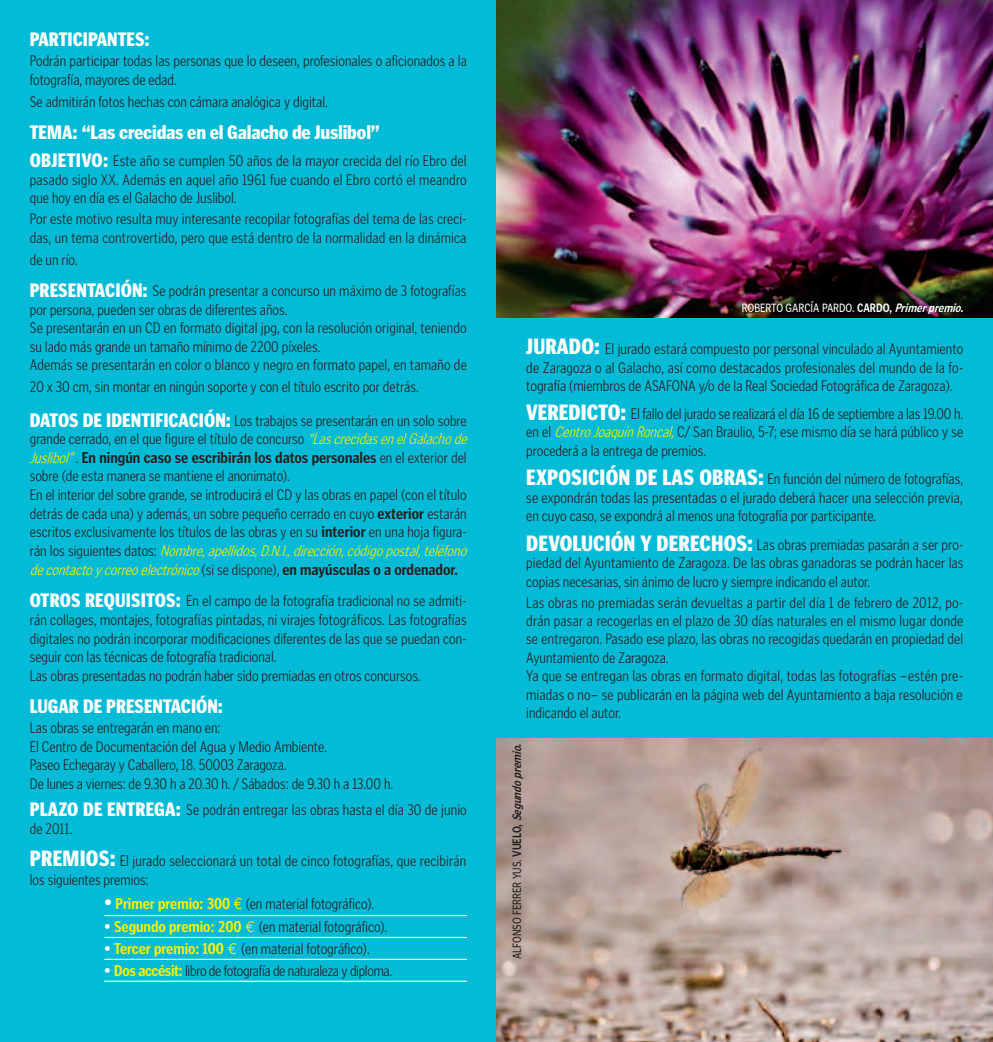
<style>
.page{position:relative;width:993px;height:1042px;background:#fff}
.page>*{position:absolute;margin:0;border:0;box-sizing:border-box;transform-origin:0 0}
.t1{font:900 condensed 19.25px "Poynter Gothic Text";letter-spacing:-.01em;color:#fff}
.t2{font:300 condensed 15.75px/18.6px "Poynter Gothic Text";color:#231f20}
.t3{font:300 condensed 15.75px "Poynter Gothic Text";letter-spacing:-.02em;color:#231f20}
.t4{font:12.25px "Poynter Gothic Text";color:#231f20;scale:.8 1}
.t5{font:italic 700 12.25px "Poynter Gothic Text";color:#fff;scale:.8 1}
.t6{font:12.25px "Poynter Gothic Text";color:#fff;scale:.8 1}
.s1{font-weight:900;font-size:19.25px;color:#fff}
.s2{font-style:italic;color:#fff101}
.s3{font-weight:700}
.s4{font-weight:900;font-size:21.88px;color:#fff}
.s5{font-weight:700;font-size:19.25px;color:#fff}
.s6{font-weight:700;color:#fff101}
.s7{font-family:"Euro Mono Std";font-weight:400;font-stretch:normal;color:#fff101}
.s8{font-weight:700;color:#fff}
.s9{font-weight:400;font-style:normal}
.s10{font-style:normal}
.s11{font-weight:700;font-style:italic}
</style>
<div class="page">
<div style="left:0;top:0;width:992px;height:1042px;background:#03bbd7"></div>
<hr style="left:104px;top:915px;width:362px;height:1px;background:#fff">
<hr style="left:104px;top:937px;width:362px;height:1px;background:#fff">
<hr style="left:104px;top:959px;width:362px;height:1px;background:#fff">
<hr style="left:104px;top:980px;width:362px;height:2px;background:#fff">
<img style="left:496px;top:0;width:496px;height:317px">
<img style="left:496px;top:738px;width:496px;height:304px">
<p class="t1" style="left:30px;top:28px;width:121px">PARTICIPANTES:</p>
<p class="t2" style="left:30px;top:51px;width:438px">Podrán participar todas las personas que lo deseen, profesionales o aficionados a la fotografía, mayores de edad.</p>
<p class="t2" style="left:30px;top:92px;width:299px">Se admitirán fotos hechas con cámara analógica y digital.</p>
<p class="t1" style="left:30px;top:121px;width:351px">TEMA: “Las crecidas en el Galacho de Juslibol”</p>
<p class="t2" style="left:30px;top:151px;width:438px;text-align:justify"><span class="s1">OBJETIVO:</span> Este año se cumplen 50 años de la mayor crecida del río Ebro del pasado siglo XX. Además en aquel año 1961 fue cuando el Ebro cortó el meandro que hoy en día es el Galacho de Juslibol.</p>
<p class="t2" style="left:30px;top:209px;width:438px">Por este motivo resulta muy interesante recopilar fotografías del tema de las creci&shy;das, un tema controvertido, pero que está dentro de la normalidad en la dinámica</p>
<p class="t2" style="left:30px;top:244px;width:438px;line-height:31.3px">de un río.<br><span class="s1">PRESENTACIÓN:</span> Se podrán presentar a concurso un máximo de 3 fotografías</p>
<p class="t2" style="left:30px;top:300px;width:438px">por persona, pueden ser obras de diferentes años.<br>Se presentarán en un CD en formato digital jpg, con la resolución original, teniendo su lado más grande un tamaño mínimo de 2200 píxeles.<br>Además se presentarán en color o blanco y negro en formato papel, en tamaño de</p>
<p class="t2" style="left:30px;top:370px;width:438px;line-height:33.4px">20 x 30 cm, sin montar en ningún soporte y con el título escrito por detrás.<br><span class="s1">DATOS DE IDENTIFICACIÓN:</span> Los trabajos se presentarán en un solo sobre</p>
<p class="t2" style="left:30px;top:430px;width:442px">grande cerrado, en el que figure el título de concurso <span class="s2">“LascrecidasenelGalachode Juslibol”</span>. <span class="s3">En ningún caso se escribirán los datos personales</span> en el exterior del sobre (de esta manera se mantiene el anonimato).<br>En el interior del sobre grande, se introducirá el CD y las obras en papel (con el título detrás de cada una) y además, un sobre pequeño cerrado en cuyo <span class="s3">exterior</span> estarán escritos exclusivamente los títulos de las obras y en su <span class="s3">interior</span> en una hoja figura&shy;r á n l o s s i g u i e n t e s d a t o s : <span class="s2">Nombre,apellidos,D.N.I.,dirección,códigopostal,teléfono decontactoycorreoelectrónico</span>(si se dispone), <span class="s3">en mayúsculas o a ordenador.</span></p>
<p class="t2" style="left:30px;top:592px;width:438px"><span class="s1">OTROS REQUISITOS:</span> En el campo de la fotografía tradicional no se admiti&shy;rán collages, montajes, fotografías pintadas, ni virajes fotográficos. Las fotografías digitales no podrán incorporar modificaciones diferentes de las que se puedan con&shy;seguir con las técnicas de fotografía tradicional.<br>Las obras presentadas no podrán haber sido premiadas en otros concursos.</p>
<p class="t1" style="left:30px;top:695px;width:195px">LUGAR DE PRESENTACIÓN:</p>
<p class="t2" style="left:30px;top:718px;width:365px">Las obras se entregarán en mano en:<br>El Centro de Documentación del Agua y Medio Ambiente.<br>Paseo Echegaray y Caballero, 18. 50003 Zaragoza.<br>De lunes a viernes: de 9.30 h a 20.30 h. / Sábados: de 9.30 h a 13.00 h.</p>
<p class="t2" style="left:30px;top:800px;width:438px"><span class="s1">PLAZO DE ENTREGA:</span> Se podrán entregar las obras hasta el día 30 de junio de 2011.</p>
<p class="t2" style="left:30px;top:851px;width:438px"><span class="s4">PREMIOS:</span> El jurado seleccionará un total de cinco fotografías, que recibirán los siguientes premios:</p>
<p class="t2" style="left:104px;top:894px;width:271px"><span class="s5">•</span> <span class="s6">Primer premio: 300</span> <span class="s7">€</span> (en material fotográfico).</p>
<p class="t2" style="left:104px;top:917px;width:284px"><span class="s8">•</span> <span class="s6">Segundo premio: 200</span> <span class="s7">€</span> (en material fotográfico).</p>
<p class="t2" style="left:104px;top:939px;width:267px"><span class="s8">•</span> <span class="s6">Tercer premio: 100</span> <span class="s7">€</span> (en material fotográfico).</p>
<p class="t3" style="left:104px;top:962px;width:289px"><span class="s8">•</span> <span class="s6">Dos accésit:</span> libro de fotografía de naturaleza y diploma.</p>
<p class="t6" style="left:741px;top:301px;width:16px">ROBER</p>
<p class="t6" style="left:771px;top:301px;width:27px">TO GARC</p>
<p class="t5" style="left:810px;top:301px;width:197px"><span class="s9">Í A PAR D O .</span> <span class="s10">C A RD O ,</span> Primerpremio.</p>
<p class="t2" style="left:526px;top:340px;width:438px;text-align:justify"><span class="s4">JURADO:</span> El jurado estará compuesto por personal vinculado al Ayuntamiento de Zaragoza o al Galacho, así como destacados profesionales del mundo de la fo&shy;tografía (miembros de ASAFONA y/o de la Real Sociedad Fotográfica de Zaragoza).</p>
<p class="t2" style="left:526px;top:404px;width:438px;text-align:justify"><span class="s4">VEREDICTO:</span> El fallo del jurado se realizará el día 16 de septiembre a las 19.00 h. en el <span class="s2">CentroJoaquínRoncal,</span>C/ San Braulio, 5-7; ese mismo día se hará público y se procederá a la entrega de premios.</p>
<p class="t2" style="left:526px;top:470px;width:438px;text-align:justify"><span class="s4">EXPOSICIÓN DE LAS OBRAS:</span> En función del número de fotografías, se expondrán todas las presentadas o el jurado deberá hacer una selección previa, en cuyo caso, se expondrá al menos una fotografía por participante.</p>
<p class="t2" style="left:526px;top:535px;width:438px;text-align:justify"><span class="s4">DEVOLUCIÓN Y DERECHOS:</span> Las obras premiadas pasarán a ser pro&shy;piedad del Ayuntamiento de Zaragoza. De las obras ganadoras se podrán hacer las copias necesarias, sin ánimo de lucro y siempre indicando el autor.</p>
<p class="t2" style="left:526px;top:593px;width:438px">Las obras no premiadas serán devueltas a partir del día 1 de febrero de 2012, po&shy;drán pasar a recogerlas en el plazo de 30 días naturales en el mismo lugar donde se entregaron. Pasado ese plazo, las obras no recogidas quedarán en propiedad del Ayuntamiento de Zaragoza.<br>Ya que se entregan las obras en formato digital, todas las fotografías –estén pre&shy;miadas o no– se publicarán en la página web del Ayuntamiento a baja resolución e indicando el autor.</p>
<p class="t4" style="left:510px;top:959px;width:275px;rotate:-90deg">ALFONSO FERRER YUS. <span class="s3">VUELO,</span> <span class="s11">Segundopremio.</span></p>
</div>
